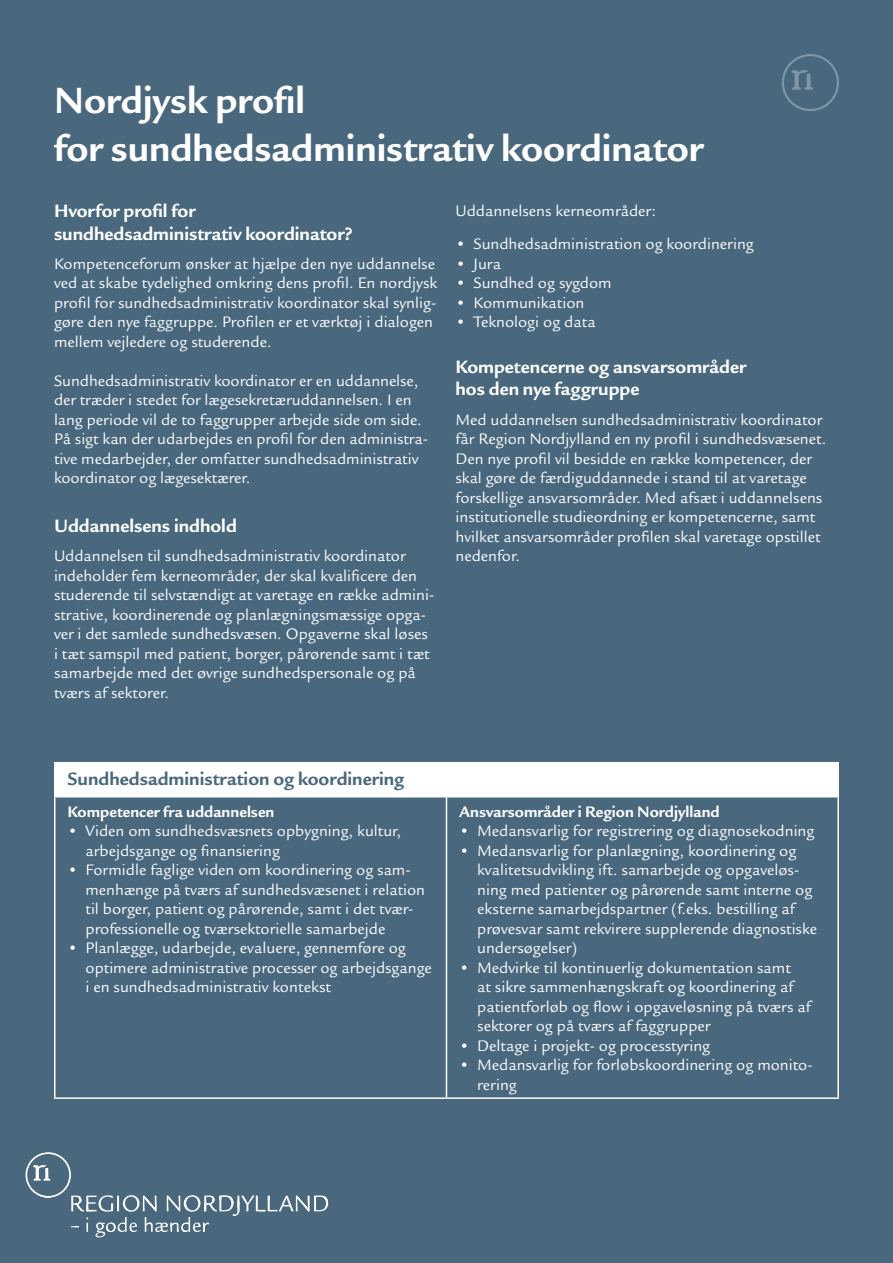
<style>
.page{position:relative;width:893px;height:1263px;background:#49687e}
.page>*{position:absolute;margin:0;border:0;box-sizing:border-box;transform-origin:0 0}
.Titel_-_H1{font:700 39.75px/47.7px "Legacy Sans ITC Std";color:#fff}
.Rubrik_-_H2{font:700 19.5px/22.5px "Legacy Sans ITC Std";color:#fff}
.Tabel_rubrik_-_H2{font:700 19.5px "Legacy Sans ITC Std";color:#49687e}
.Brødtekst_-_p{font:16.5px/19.5px "Legacy Sans ITC Std";color:#fff}
.Tabel_tekst_-_p{font:16.5px/19.5px "Legacy Sans ITC Std";color:#fff}
.Punkt_-_p{font:16.5px "Legacy Sans ITC Std";color:#fff}
.Brødtekst_-_p-2{font:700 16.5px "Legacy Sans ITC Std";color:#fff}
.Tabel_underrubrik_-_p{font:700 16.5px "Legacy Sans ITC Std";color:#fff}
</style>
<div class="page">
<div style="left:55px;top:763px;width:783px;height:34px;background:#fff"></div>
<hr style="left:446px;top:797px;width:1px;height:300px;background:#fff">
<hr style="left:54px;top:797px;width:2px;height:300px;background:#fff">
<hr style="left:837px;top:797px;width:2px;height:300px;background:#fff">
<hr style="left:54px;top:1097px;width:392px;height:2px;background:#fff">
<hr style="left:446px;top:1097px;width:393px;height:2px;background:#fff">
<hr style="left:54px;top:762px;width:392px;height:1px;background:#fff">
<hr style="left:54px;top:763px;width:2px;height:33px;background:#fff">
<hr style="left:446px;top:762px;width:393px;height:1px;background:#fff">
<hr style="left:837px;top:763px;width:2px;height:33px;background:#fff">
<hr style="left:54px;top:796px;width:392px;height:1px;background:#fff">
<hr style="left:446px;top:796px;width:393px;height:1px;background:#fff">
<svg style="left:26px;top:1152px;width:302px;height:85px"></svg>
<svg style="left:782px;top:54px;width:57px;height:57px"></svg>
<h1 class="Titel_-_H1" style="left:54px;top:77px;width:651px">Nordjysk profil<br>for sundhedsadministrativ koordinator</h1>
<h2 class="Rubrik_-_H2" style="left:54px;top:200px;width:300px">Hvorfor profil for sundhedsadministrativ koordinator?</h2>
<p class="Brødtekst_-_p" style="left:54px;top:254px;width:385px">Kompetenceforum ønsker at hjælpe den nye uddannelse ved at skabe tydelighed omkring dens profil. En nordjysk profil for sundhedsadministrativ koordinator skal synlig&shy;gøre den nye faggruppe. Profilen er et værktøj i dialogen mellem vejledere og studerende.</p>
<p class="Brødtekst_-_p" style="left:54px;top:371px;width:376px">Sundhedsadministrativ koordinator er en uddannelse, der træder i stedet for lægesekretæruddannelsen. I en lang periode vil de to faggrupper arbejde side om side.<br>På sigt kan der udarbejdes en profil for den administra&shy;tive medarbejder, der omfatter sundhedsadministrativ koordinator og lægesektærer.</p>
<h2 class="Rubrik_-_H2" style="left:54px;top:514px;width:184px">Uddannelsens indhold</h2>
<p class="Brødtekst_-_p" style="left:54px;top:546px;width:382px">Uddannelsen til sundhedsadministrativ koordinator indeholder fem kerneområder, der skal kvalificere den studerende til selvstændigt at varetage en række admini&shy;strative, koordinerende og planlægningsmæssige opga&shy;ver i det samlede sundhedsvæsen. Opgaverne skal løses i tæt samspil med patient, borger, pårørende samt i tæt samarbejde med det øvrige sundhedspersonale og på tværs af sektorer.</p>
<p class="Brødtekst_-_p" style="left:455px;top:201px;width:202px">Uddannelsens kerneområder:</p>
<p class="Punkt_-_p" style="left:455px;top:234px;width:300px">• Sundhedsadministration og koordinering</p>
<p class="Punkt_-_p" style="left:455px;top:254px;width:47px">• Jura</p>
<p class="Punkt_-_p" style="left:455px;top:273px;width:158px">• Sundhed og sygdom</p>
<p class="Punkt_-_p" style="left:455px;top:293px;width:130px">• Kommunikation</p>
<p class="Punkt_-_p" style="left:455px;top:312px;width:142px">• Teknologi og data</p>
<h2 class="Rubrik_-_H2" style="left:455px;top:355px;width:292px">Kompetencerne og ansvarsområder hos den nye faggruppe</h2>
<p class="Brødtekst_-_p" style="left:455px;top:410px;width:372px">Med uddannelsen sundhedsadministrativ koordinator får Region Nordjylland en ny profil i sundhedsvæsenet.<br>Den nye profil vil besidde en række kompetencer, der skal gøre de færdiguddannede i stand til at varetage forskellige ansvarsområder. Med afsæt i uddannelsens institutionelle studieordning er kompetencerne, samt hvilket ansvarsområder profilen skal varetage opstillet nedenfor.</p>
<h2 class="Tabel_rubrik_-_H2" style="left:68px;top:767px;width:338px">Sundhedsadministration og koordinering</h2>
<p class="Tabel_underrubrik_-_p" style="left:68px;top:802px;width:208px">Kompetencer fra uddannelsen</p>
<p class="Tabel_tekst_-_p" style="left:86px;top:821px;width:317px;text-indent:-18px">• Viden om sundhedsvæsnets opbygning, kultur, arbejdsgange og finansiering</p>
<p class="Tabel_tekst_-_p" style="left:86px;top:860px;width:341px;text-indent:-18px">• Formidle faglige viden om koordinering og sam&shy;menhænge på tværs af sundhedsvæsenet i relation til borger, patient og pårørende, samt i det tvær&shy;professionelle og tværsektorielle samarbejde</p>
<p class="Tabel_tekst_-_p" style="left:86px;top:938px;width:348px;text-indent:-18px">• Planlægge, udarbejde, evaluere, gennemføre og optimere administrative processer og arbejdsgange i en sundhedsadministrativ kontekst</p>
<p class="Brødtekst_-_p-2" style="left:459px;top:802px;width:262px">Ansvarsområder i Region Nordjylland</p>
<p class="Tabel_tekst_-_p" style="left:459px;top:821px;width:357px">• Medansvarlig for registrering og diagnosekodning</p>
<p class="Tabel_tekst_-_p" style="left:477px;top:841px;width:341px;text-indent:-18px">• Medansvarlig for planlægning, koordinering og kvalitetsudvikling ift. samarbejde og opgaveløs&shy;ning med patienter og pårørende samt interne og eksterne samarbejdspartner (f.eks. bestilling af prøvesvar samt rekvirere supplerende diagnostiske undersøgelser)</p>
<p class="Tabel_tekst_-_p" style="left:477px;top:958px;width:335px;text-indent:-18px">• Medvirke til kontinuerlig dokumentation samt<br>at sikre sammenhængskraft og koordinering af patientforløb og flow i opgaveløsning på tværs af sektorer og på tværs af faggrupper</p>
<p class="Tabel_tekst_-_p" style="left:459px;top:1036px;width:252px">• Deltage i projekt- og processtyring</p>
<p class="Tabel_tekst_-_p" style="left:477px;top:1055px;width:337px;text-indent:-18px">• Medansvarlig for forløbskoordinering og monito&shy;rering</p>
</div>
